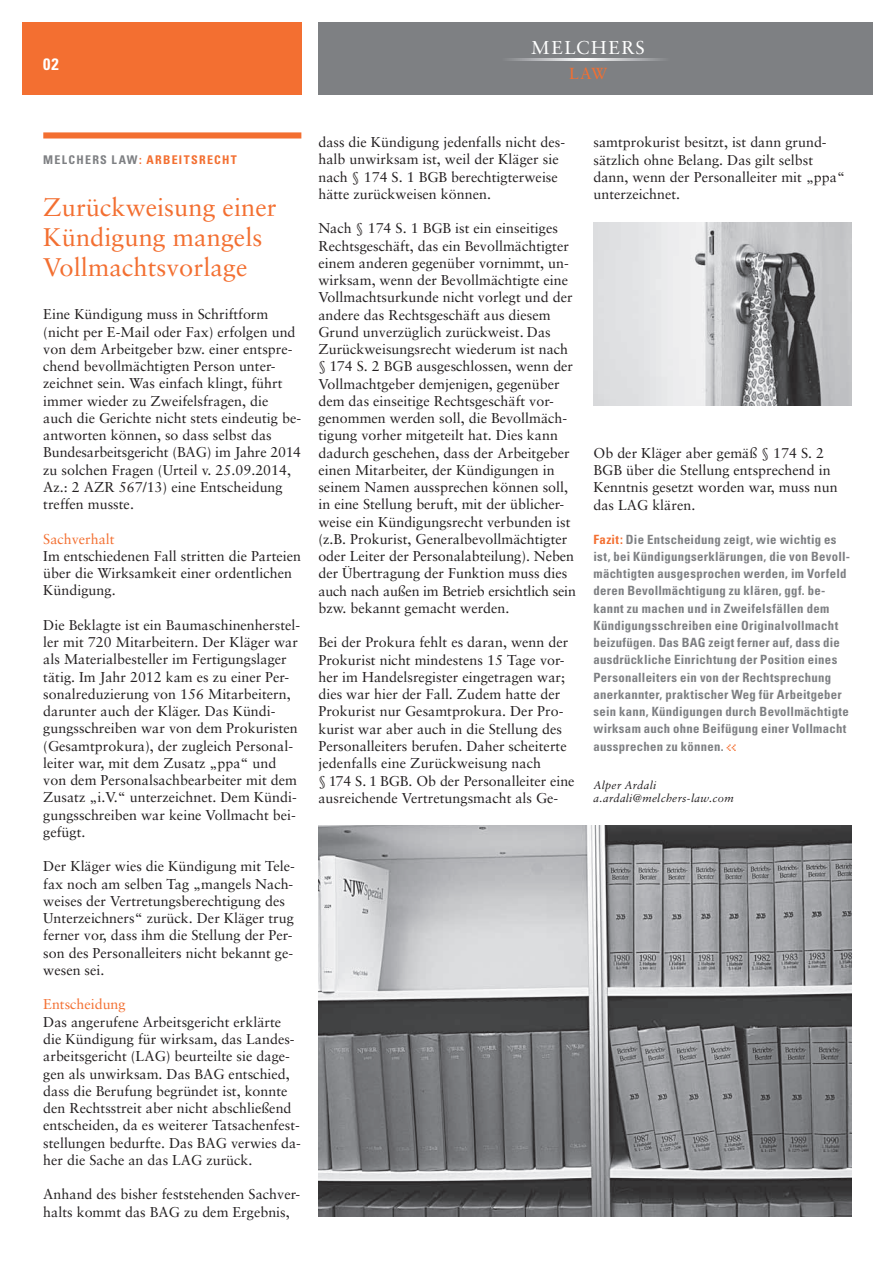
<style>
.page{position:relative;width:893px;height:1263px;background:#fff}
.page>*{position:absolute;margin:0;border:0;box-sizing:border-box;transform-origin:0 0}
.t1{font:25.5px/30px "Sabon";color:#f36f31}
.t2{font:18.6px "Sabon";letter-spacing:.085em;color:#fff}
.t3{font:700 condensed 16.5px "Univers";color:#fff}
.t4{font:16.05px "Sabon";color:#f36f31}
.t5{font:14.25px/17.2px "Sabon";color:#231f20}
.t6{font:14.25px "Sabon";color:#f36f31}
.t7{font:700 condensed 12.75px/17.2px "Univers";letter-spacing:.025em;color:#7e8083}
.t8{font:700 condensed 12px "Univers";letter-spacing:.105em;color:#f36f31}
.t9{font:italic 11.25px/12.8px "Sabon";letter-spacing:.025em;color:#231f20}
.s1{color:#7e8083}
.s2{color:#f36f31}
.s3{font-family:"Eboy EXT Alpha";font-weight:400;font-stretch:normal;font-size:10.5px;color:#f36f31}
</style>
<div class="page">
<div style="left:22px;top:22px;width:279px;height:72px;background:#f36f31"></div>
<div style="left:318px;top:22px;width:554px;height:73px;background:#7e8083"></div>
<svg style="left:509px;top:59px;width:154px;height:1px"></svg>
<div style="left:43px;top:132px;width:258px;height:7px;background:#f36f31"></div>
<img style="left:318px;top:826px;width:533px;height:390px">
<img style="left:593px;top:223px;width:258px;height:183px">
<p class="t3" style="left:43px;top:54px;width:17px">02</p>
<h2 class="t2" style="left:531px;top:37px;width:115px">MELCHERS</h2>
<p class="t4" style="left:569px;top:64px;width:40px">LAW</p>
<p class="t8" style="left:43px;top:152px;width:195px"><span class="s1">MELCHERS LAW</span>: ARBEITSRECHT</p>
<h1 class="t1" style="left:43px;top:192px;width:235px">Zurückweisung einer<br>Kündigung mangels<br>Vollmachtsvorlage</h1>
<p class="t5" style="left:43px;top:306px;width:259px">Eine Kündigung muss in Schriftform (nicht per E-Mail oder Fax) erfolgen und von dem Arbeitgeber bzw. einer entspre&shy;chend bevollmächtigten Person unter&shy;zeichnet sein. Was einfach klingt, führt immer wieder zu Zweifelsfragen, die auch die Gerichte nicht stets eindeutig be&shy;antworten können, so dass selbst das Bundesarbeitsgericht (BAG) im Jahre 2014 zu solchen Fragen (Urteil v. 25.09.2014, Az.: 2 AZR 567/13) eine Entscheidung treffen musste.</p>
<p class="t6" style="left:43px;top:530px;width:73px">Sachverhalt</p>
<p class="t5" style="left:43px;top:547px;width:259px">Im entschiedenen Fall stritten die Parteien über die Wirksamkeit einer ordentlichen<br>Kündigung.</p>
<p class="t5" style="left:43px;top:616px;width:258px">Die Beklagte ist ein Baumaschinenherstel&shy;ler mit 720 Mitarbeitern. Der Kläger war als Materialbesteller im Fertigungslager tätig. Im Jahr 2012 kam es zu einer Per&shy;sonalreduzierung von 156 Mitarbeitern, darunter auch der Kläger. Das Kündi&shy;gungsschreiben war von dem Prokuristen (Gesamtprokura), der zugleich Personal&shy;leiter war, mit dem Zusatz „ppa“ und von dem Personalsachbearbeiter mit dem Zusatz „i.V.“ unterzeichnet. Dem Kündi&shy;gungsschreiben war keine Vollmacht bei&shy;gefügt.</p>
<p class="t5" style="left:43px;top:858px;width:253px">Der Kläger wies die Kündigung mit Tele&shy;fax noch am selben Tag „mangels Nach&shy;weises der Vertretungsberechtigung des Unterzeichners“ zurück. Der Kläger trug ferner vor, dass ihm die Stellung der Per&shy;son des Personalleiters nicht bekannt ge&shy;wesen sei.</p>
<p class="t6" style="left:43px;top:996px;width:84px">Entscheidung</p>
<p class="t5" style="left:43px;top:1013px;width:259px">Das angerufene Arbeitsgericht erklärte die Kündigung für wirksam, das Landes&shy;arbeitsgericht (LAG) beurteilte sie dage&shy;gen als unwirksam. Das BAG entschied, dass die Berufung begründet ist, konnte den Rechtsstreit aber nicht abschließend entscheiden, da es weiterer Tatsachenfest&shy;stellungen bedurfte. Das BAG verwies da&shy;her die Sache an das LAG zurück.</p>
<p class="t5" style="left:43px;top:1186px;width:258px">Anhand des bisher feststehenden Sachver&shy;halts kommt das BAG zu dem Ergebnis,</p>
<p class="t5" style="left:318px;top:133px;width:248px">dass die Kündigung jedenfalls nicht des&shy;halb unwirksam ist, weil der Kläger sie nach § 174 S. 1 BGB berechtigterweise hätte zurückweisen können.</p>
<p class="t5" style="left:318px;top:220px;width:259px">Nach § 174 S. 1 BGB ist ein einseitiges Rechtsgeschäft, das ein Bevollmächtigter einem anderen gegenüber vornimmt, un&shy;wirksam, wenn der Bevollmächtigte eine Vollmachtsurkunde nicht vorlegt und der andere das Rechtsgeschäft aus diesem Grund unverzüglich zurückweist. Das Zurückweisungsrecht wiederum ist nach § 174 S. 2 BGB ausgeschlossen, wenn der Vollmachtgeber demjenigen, gegenüber dem das einseitige Rechtsgeschäft vor&shy;genommen werden soll, die Bevollmäch&shy;tigung vorher mitgeteilt hat. Dies kann dadurch geschehen, dass der Arbeitgeber einen Mitarbeiter, der Kündigungen in seinem Namen aussprechen können soll, in eine Stellung beruft, mit der üblicher&shy;weise ein Kündigungsrecht verbunden ist (z.B. Prokurist, Generalbevollmächtigter oder Leiter der Personalabteilung). Neben der Übertragung der Funktion muss dies auch nach außen im Betrieb ersichtlich sein bzw. bekannt gemacht werden.</p>
<p class="t5" style="left:318px;top:634px;width:258px">Bei der Prokura fehlt es daran, wenn der Prokurist nicht mindestens 15 Tage vor&shy;her im Handelsregister eingetragen war; dies war hier der Fall. Zudem hatte der Prokurist nur Gesamtprokura. Der Pro&shy;kurist war aber auch in die Stellung des Personalleiters berufen. Daher scheiterte jedenfalls eine Zurückweisung nach<br>§ 174 S. 1 BGB. Ob der Personalleiter eine ausreichende Vertretungsmacht als Ge-</p>
<p class="t5" style="left:593px;top:134px;width:253px">samtprokurist besitzt, ist dann grund&shy;sätzlich ohne Belang. Das gilt selbst dann, wenn der Personalleiter mit „ppa“ unterzeichnet.</p>
<p class="t5" style="left:593px;top:444px;width:246px">Ob der Kläger aber gemäß § 174 S. 2<br>BGB über die Stellung entsprechend in<br>Kenntnis gesetzt worden war, muss nun das LAG klären.</p>
<p class="t7" style="left:593px;top:530px;width:258px"><span class="s2">Fazit:</span> Die Entscheidung zeigt, wie wichtig es ist, bei Kündigungserklärungen, die von Bevoll&shy;mächtigten ausgesprochen werden, im Vorfeld deren Bevollmächtigung zu klären, ggf. be&shy;kannt zu machen und in Zweifelsfällen dem Kündigungsschreiben eine Originalvollmacht bei zufügen. Das BAG zeigt ferner auf, dass die aus drückliche Einrichtung der Position eines Personalleiters ein von der Rechtsprechung<br>an erkannter, praktischer Weg für Arbeitgeber sein kann, Kündigungen durch Bevollmächtigte wirksam auch ohne Beifügung einer Vollmacht aussprechen zu können. <span class="s3">&lt;&lt;</span></p>
<p class="t9" style="left:593px;top:778px;width:142px">Alper Ardali a.ardali@melchers-law.com</p>
</div>
